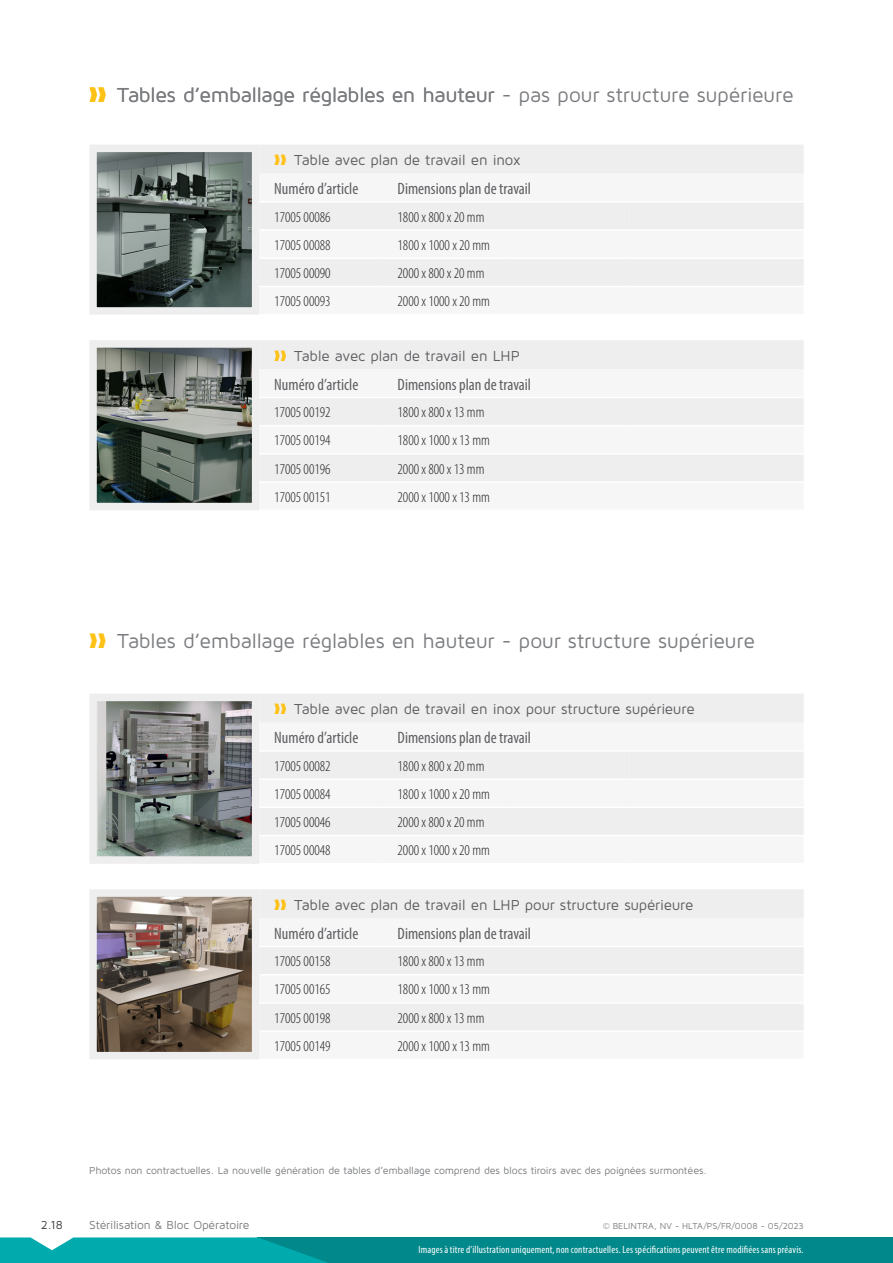
<style>
.page{position:relative;width:893px;height:1263px;background:#fff}
.page>*{position:absolute;margin:0;border:0;box-sizing:border-box;transform-origin:0 0}
.t1{font:21px "Maven Pro";letter-spacing:-.015em;color:#7a7c7f}
.table__header_2_NL{font:condensed 16.5px "Myriad Pro";color:#5f5f62}
.table__body_NL{font:300 condensed 15px "Myriad Pro";color:#231f20}
.t2{font:15px "Maven Pro";letter-spacing:-.02em;color:#5f5f62}
.t3{font:12px "Maven Pro";letter-spacing:-.015em;color:#7a7c7f}
.t4{font:12px "Maven Pro";color:#3c3c3d}
.main__body_NL{font:10.5px "Maven Pro";letter-spacing:-.015em;color:#7a7c7f}
.t5{font:condensed 10.5px "Myriad Pro";letter-spacing:.015em;color:#fff}
.Paragraph_Style_2{font:9px "Maven Pro";letter-spacing:-.005em;color:#7a7c7f}
.s1{color:#fec115}
</style>
<div class="page">
<img style="left:98px;top:703px;width:152px;height:152px">
<div style="left:89px;top:694px;width:170px;height:170px;border:8px solid #eeeeef"></div>
<img style="left:98px;top:154px;width:152px;height:152px">
<div style="left:89px;top:145px;width:170px;height:170px;border:8px solid #eeeeef"></div>
<img style="left:98px;top:349px;width:152px;height:152px">
<div style="left:89px;top:340px;width:170px;height:170px;border:8px solid #eeeeef"></div>
<img style="left:98px;top:898px;width:152px;height:152px">
<div style="left:89px;top:889px;width:170px;height:170px;border:8px solid #eeeeef"></div>
<div style="left:258px;top:1237px;width:635px;height:26px;background:#00888a"></div>
<svg style="left:0;top:1237px;width:328px;height:26px;background:#0baaad"></svg>
<div style="left:259px;top:694px;width:545px;height:29px;background:#eeeeef"></div>
<div style="left:259px;top:752px;width:545px;height:83px;background:#eeeeef"></div>
<div style="left:259px;top:752px;width:370px;height:26px;background:#eeeeef"></div>
<hr style="left:259px;top:807px;width:124px;height:1px;background:#fff">
<hr style="left:629px;top:778px;width:175px;height:2px;background:#fff">
<hr style="left:383px;top:807px;width:123px;height:1px;background:#fff">
<hr style="left:506px;top:807px;width:123px;height:1px;background:#fff">
<hr style="left:629px;top:807px;width:175px;height:1px;background:#fff">
<hr style="left:259px;top:778px;width:124px;height:2px;background:#fff">
<hr style="left:383px;top:778px;width:123px;height:2px;background:#fff">
<hr style="left:506px;top:778px;width:123px;height:2px;background:#fff">
<div style="left:259px;top:889px;width:545px;height:29px;background:#eeeeef"></div>
<div style="left:259px;top:947px;width:545px;height:83px;background:#eeeeef"></div>
<hr style="left:259px;top:974px;width:124px;height:1px;background:#fff">
<hr style="left:259px;top:1002px;width:124px;height:2px;background:#fff">
<hr style="left:383px;top:974px;width:123px;height:1px;background:#fff">
<hr style="left:506px;top:974px;width:123px;height:1px;background:#fff">
<hr style="left:629px;top:974px;width:175px;height:1px;background:#fff">
<hr style="left:383px;top:1002px;width:123px;height:2px;background:#fff">
<hr style="left:506px;top:1002px;width:123px;height:2px;background:#fff">
<hr style="left:629px;top:1002px;width:175px;height:2px;background:#fff">
<div style="left:259px;top:145px;width:545px;height:29px;background:#eeeeef"></div>
<div style="left:259px;top:203px;width:545px;height:83px;background:#eeeeef"></div>
<div style="left:259px;top:203px;width:370px;height:26px;background:#eeeeef"></div>
<hr style="left:259px;top:257px;width:124px;height:2px;background:#fff">
<hr style="left:629px;top:229px;width:175px;height:2px;background:#fff">
<hr style="left:383px;top:257px;width:123px;height:2px;background:#fff">
<hr style="left:506px;top:257px;width:123px;height:2px;background:#fff">
<hr style="left:629px;top:257px;width:175px;height:2px;background:#fff">
<hr style="left:259px;top:229px;width:124px;height:2px;background:#fff">
<hr style="left:383px;top:229px;width:123px;height:2px;background:#fff">
<hr style="left:506px;top:229px;width:123px;height:2px;background:#fff">
<div style="left:259px;top:340px;width:545px;height:29px;background:#eeeeef"></div>
<div style="left:259px;top:398px;width:545px;height:83px;background:#eeeeef"></div>
<hr style="left:259px;top:425px;width:124px;height:1px;background:#fff">
<hr style="left:259px;top:453px;width:124px;height:2px;background:#fff">
<hr style="left:383px;top:425px;width:123px;height:1px;background:#fff">
<hr style="left:506px;top:425px;width:123px;height:1px;background:#fff">
<hr style="left:629px;top:425px;width:175px;height:1px;background:#fff">
<hr style="left:383px;top:453px;width:123px;height:2px;background:#fff">
<hr style="left:506px;top:453px;width:123px;height:2px;background:#fff">
<hr style="left:629px;top:453px;width:175px;height:2px;background:#fff">
<p class="t1" style="left:89px;top:82px;width:706px"><span class="s1">❱❱</span> Tables d’emballage réglables en hauteur - pas pour structure supérieure</p>
<p class="t2" style="left:274px;top:151px;width:248px"><span class="s1">❱❱</span> Table avec plan de travail en inox</p>
<p class="table__header_2_NL" style="left:274px;top:178px;width:86px">Numéro d’article</p>
<p class="table__header_2_NL" style="left:398px;top:178px;width:135px">Dimensions plan de travail</p>
<p class="table__body_NL" style="left:274px;top:208px;width:58px">17005 00086</p>
<p class="table__body_NL" style="left:398px;top:208px;width:88px">1800 x 800 x 20 mm</p>
<p class="table__body_NL" style="left:274px;top:236px;width:58px">17005 00088</p>
<p class="table__body_NL" style="left:398px;top:236px;width:94px">1800 x 1000 x 20 mm</p>
<p class="table__body_NL" style="left:274px;top:264px;width:58px">17005 00090</p>
<p class="table__body_NL" style="left:398px;top:264px;width:88px">2000 x 800 x 20 mm</p>
<p class="table__body_NL" style="left:274px;top:292px;width:58px">17005 00093</p>
<p class="table__body_NL" style="left:398px;top:292px;width:94px">2000 x 1000 x 20 mm</p>
<p class="t2" style="left:274px;top:346px;width:247px"><span class="s1">❱❱</span> Table avec plan de travail en LHP</p>
<p class="table__header_2_NL" style="left:274px;top:374px;width:86px">Numéro d’article</p>
<p class="table__header_2_NL" style="left:398px;top:374px;width:135px">Dimensions plan de travail</p>
<p class="table__body_NL" style="left:274px;top:403px;width:58px">17005 00192</p>
<p class="table__body_NL" style="left:398px;top:403px;width:88px">1800 x 800 x 13 mm</p>
<p class="table__body_NL" style="left:274px;top:432px;width:58px">17005 00194</p>
<p class="table__body_NL" style="left:398px;top:432px;width:94px">1800 x 1000 x 13 mm</p>
<p class="table__body_NL" style="left:274px;top:460px;width:58px">17005 00196</p>
<p class="table__body_NL" style="left:398px;top:460px;width:88px">2000 x 800 x 13 mm</p>
<p class="table__body_NL" style="left:274px;top:488px;width:58px">17005 00151</p>
<p class="table__body_NL" style="left:398px;top:488px;width:94px">2000 x 1000 x 13 mm</p>
<p class="t1" style="left:89px;top:628px;width:667px"><span class="s1">❱❱</span> Tables d’emballage réglables en hauteur - pour structure supérieure</p>
<p class="t2" style="left:274px;top:700px;width:422px"><span class="s1">❱❱</span> Table avec plan de travail en inox pour structure supérieure</p>
<p class="table__header_2_NL" style="left:274px;top:727px;width:86px">Numéro d’article</p>
<p class="table__header_2_NL" style="left:398px;top:727px;width:135px">Dimensions plan de travail</p>
<p class="table__body_NL" style="left:274px;top:757px;width:58px">17005 00082</p>
<p class="table__body_NL" style="left:398px;top:757px;width:88px">1800 x 800 x 20 mm</p>
<p class="table__body_NL" style="left:274px;top:785px;width:58px">17005 00084</p>
<p class="table__body_NL" style="left:398px;top:785px;width:94px">1800 x 1000 x 20 mm</p>
<p class="table__body_NL" style="left:274px;top:813px;width:58px">17005 00046</p>
<p class="table__body_NL" style="left:398px;top:813px;width:88px">2000 x 800 x 20 mm</p>
<p class="table__body_NL" style="left:274px;top:841px;width:58px">17005 00048</p>
<p class="table__body_NL" style="left:398px;top:841px;width:94px">2000 x 1000 x 20 mm</p>
<p class="t2" style="left:274px;top:895px;width:421px"><span class="s1">❱❱</span> Table avec plan de travail en LHP pour structure supérieure</p>
<p class="table__header_2_NL" style="left:274px;top:923px;width:86px">Numéro d’article</p>
<p class="table__header_2_NL" style="left:398px;top:923px;width:135px">Dimensions plan de travail</p>
<p class="table__body_NL" style="left:274px;top:952px;width:58px">17005 00158</p>
<p class="table__body_NL" style="left:398px;top:952px;width:88px">1800 x 800 x 13 mm</p>
<p class="table__body_NL" style="left:274px;top:981px;width:58px">17005 00165</p>
<p class="table__body_NL" style="left:398px;top:981px;width:94px">1800 x 1000 x 13 mm</p>
<p class="table__body_NL" style="left:274px;top:1009px;width:58px">17005 00198</p>
<p class="table__body_NL" style="left:398px;top:1009px;width:88px">2000 x 800 x 13 mm</p>
<p class="table__body_NL" style="left:274px;top:1037px;width:58px">17005 00149</p>
<p class="table__body_NL" style="left:398px;top:1037px;width:94px">2000 x 1000 x 13 mm</p>
<p class="main__body_NL" style="left:89px;top:1164px;width:619px">Photos non contractuelles. La nouvelle génération de tables d’emballage comprend des blocs tiroirs avec des poignées surmontées.</p>
<p class="t4" style="left:41px;top:1217px;width:23px">2.18</p>
<p class="t3" style="left:89px;top:1217px;width:162px">Stérilisation &amp; Bloc Opératoire</p>
<p class="Paragraph_Style_2" style="left:603px;top:1220px;width:202px">© BELINTRA, NV - HLTA/PS/FR/0008 - 05/2023</p>
<p class="t5" style="left:419px;top:1244px;width:387px">Images à titre d’illustration uniquement, non contractuelles. Les spécifications peuvent être modifiées sans préavis.</p>
</div>
